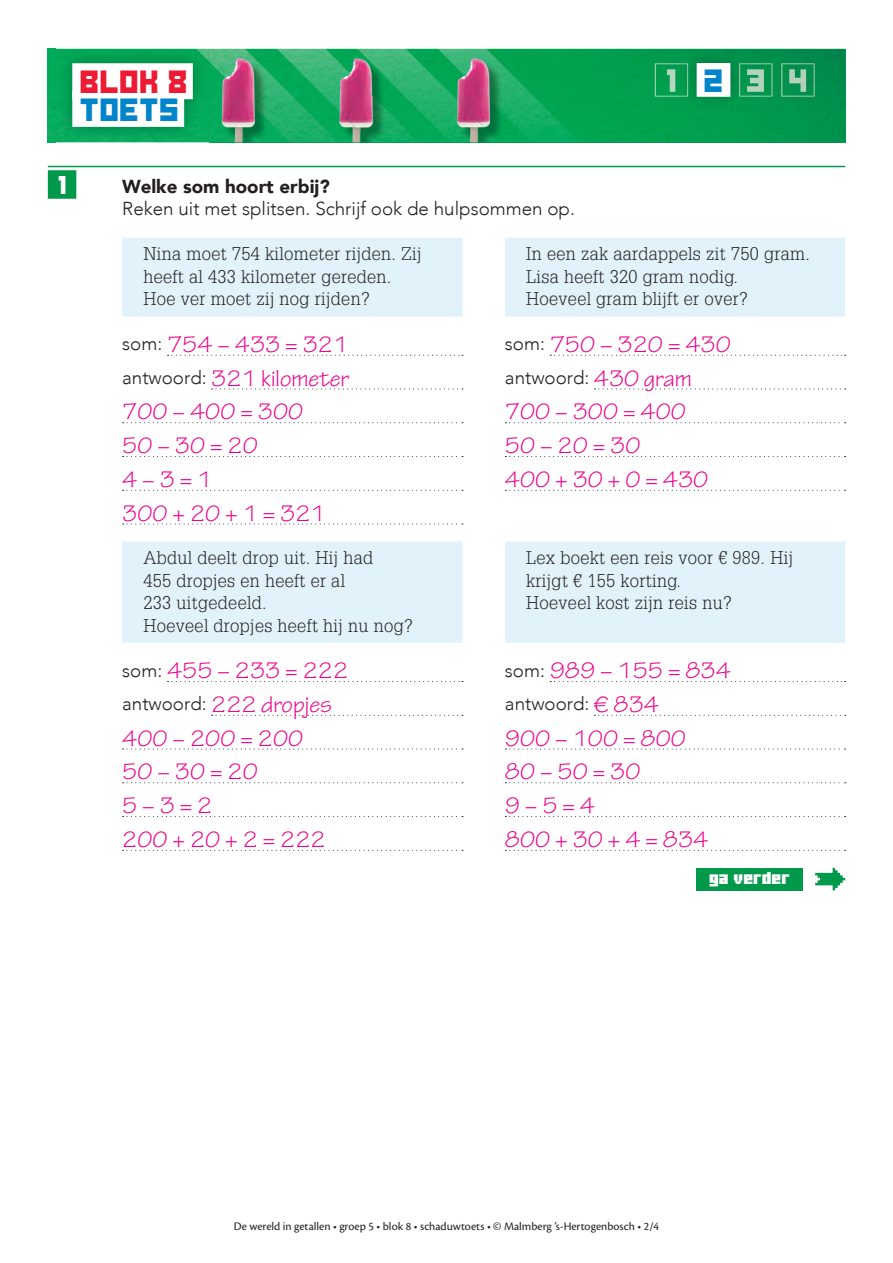
<style>
.page{position:relative;width:893px;height:1263px;background:#fff}
.page>*{position:absolute;margin:0;border:0;box-sizing:border-box;transform-origin:0 0}
.t1{font:24px/33.8px "Tekton Pro";color:#ed028c}
.t2{font:22.5px "Ode to Idle Gaming";letter-spacing:.01em;color:#0084ca}
.t3{font:22.5px "Ode to Idle Gaming";color:#ed1a33}
.t4{font:300 18.75px "Avenir";color:#231f20}
.t5{font:900 18.75px "Avenir";color:#231f20}
.t6{font:300 18px/22.5px "Glypha LT Std";letter-spacing:.02em;color:#231f20}
.t7{font:18px "Ode to Idle Gaming";color:#fff}
.t8{font:12.3px "Minercraftory";letter-spacing:.01em;color:#fff}
.t9{font:12px "Cronos Pro";color:#231f20}
.s1{font-family:"Avenir";font-weight:300;font-size:18.75px;color:#231f20}
.s2{font-family:"Tekton Pro";font-weight:400;font-size:24px;color:#ed028c}
</style>
<div class="page">
<img style="left:760px;top:49px;width:85px;height:93px">
<div style="left:580px;top:49px;width:180px;height:93px;background:#00a04f"></div>
<img style="left:499px;top:49px;width:81px;height:93px">
<img style="left:419px;top:49px;width:80px;height:93px">
<img style="left:339px;top:49px;width:80px;height:93px">
<img style="left:209px;top:49px;width:130px;height:93px">
<img style="left:48px;top:49px;width:8px;height:93px">
<img style="left:56px;top:48px;width:153px;height:95px">
<img style="left:56px;top:49px;width:153px;height:1px">
<svg style="left:196px;top:49px;width:13px;height:12px"></svg>
<div style="left:72px;top:63px;width:121px;height:36px;background:#fff"></div>
<div style="left:72px;top:91px;width:112px;height:36px;background:#fff"></div>
<img style="left:781px;top:63px;width:34px;height:34px">
<img style="left:789px;top:69px;width:17px;height:23px">
<img style="left:746px;top:63px;width:26px;height:34px">
<img style="left:760px;top:69px;width:4px;height:23px">
<img style="left:747px;top:69px;width:13px;height:23px">
<img style="left:655px;top:63px;width:26px;height:34px">
<img style="left:667px;top:69px;width:8px;height:23px">
<img style="left:681px;top:49px;width:65px;height:62px">
<div style="left:697px;top:64px;width:33px;height:32px;background:#fff"></div>
<div style="left:697px;top:63px;width:33px;height:34px;border:1px solid #fff"></div>
<div style="left:696px;top:868px;width:107px;height:22px;background:#00984a"></div>
<svg style="left:815px;top:868px;width:30px;height:22px"></svg>
<hr style="left:48px;top:166px;width:797px;height:1px;background:#00984a">
<div style="left:48px;top:170px;width:28px;height:29px;background:#00984a"></div>
<svg style="left:122px;top:238px;width:723px;height:79px;background:#e2f2fb"></svg>
<svg style="left:168px;top:355px;width:295px;height:1px"></svg>
<svg style="left:212px;top:389px;width:251px;height:1px"></svg>
<svg style="left:123px;top:422px;width:340px;height:1px"></svg>
<svg style="left:123px;top:456px;width:340px;height:1px"></svg>
<svg style="left:123px;top:490px;width:340px;height:1px"></svg>
<svg style="left:123px;top:524px;width:340px;height:1px"></svg>
<svg style="left:550px;top:355px;width:296px;height:1px"></svg>
<svg style="left:594px;top:389px;width:252px;height:1px"></svg>
<svg style="left:505px;top:422px;width:341px;height:1px"></svg>
<svg style="left:505px;top:456px;width:341px;height:1px"></svg>
<svg style="left:505px;top:490px;width:341px;height:1px"></svg>
<div style="left:122px;top:542px;width:723px;height:101px;background:#e1f2fb"></div>
<svg style="left:168px;top:681px;width:295px;height:1px"></svg>
<svg style="left:212px;top:715px;width:251px;height:1px"></svg>
<svg style="left:123px;top:749px;width:340px;height:1px"></svg>
<svg style="left:123px;top:782px;width:340px;height:1px"></svg>
<svg style="left:123px;top:816px;width:340px;height:1px"></svg>
<svg style="left:123px;top:850px;width:340px;height:1px"></svg>
<svg style="left:550px;top:681px;width:296px;height:1px"></svg>
<svg style="left:594px;top:715px;width:252px;height:1px"></svg>
<svg style="left:505px;top:749px;width:341px;height:1px"></svg>
<svg style="left:505px;top:782px;width:341px;height:1px"></svg>
<svg style="left:505px;top:816px;width:341px;height:1px"></svg>
<svg style="left:505px;top:850px;width:341px;height:1px"></svg>
<p class="t3" style="left:81px;top:72px;width:109px">BLOK 8</p>
<p class="t2" style="left:81px;top:100px;width:101px">TOETS</p>
<p class="t2" style="left:705px;top:71px;width:21px">2</p>
<p class="t7" style="left:59px;top:177px;width:10px">1</p>
<p class="t5" style="left:122px;top:170px;width:209px">Welke som hoort erbij?</p>
<p class="t4" style="left:122px;top:198px;width:454px">Reken uit met splitsen. Schrijf ook de hulpsommen op.</p>
<p class="t6" style="left:144px;top:243px;width:279px">Nina moet 754 kilometer rijden. Zij heeft al 433 kilometer gereden.<br>Hoe ver moet zij nog rijden?</p>
<p class="t6" style="left:526px;top:243px;width:285px">In een zak aardappels zit 750 gram.<br>Lisa heeft 320 gram nodig.<br>Hoeveel gram blijft er over?</p>
<h1 class="t1" style="left:122px;top:328px;width:228px"><span class="s1">som:</span> 754 − 433 = 321 <span class="s1">antwoord:</span> 321 kilometer<br>700 − 400 = 300<br>50 − 30 = 20<br>4 − 3 = 1<br>300 + 20 + 1 = 321</h1>
<h1 class="t1" style="left:505px;top:328px;width:228px"><span class="s1">som:</span> 750 − 320 = 430</h1>
<p class="t4" style="left:505px;top:366px;width:189px">antwoord: <span class="s2">430 gram</span></p>
<h1 class="t1" style="left:505px;top:395px;width:205px">700 − 300 = 400<br>50 − 20 = 30<br>400 + 30 + 0 = 430</h1>
<p class="t6" style="left:144px;top:547px;width:271px">Abdul deelt drop uit. Hij had<br>455 dropjes en heeft er al<br>233 uitgedeeld.<br>Hoeveel dropjes heeft hij nu nog?</p>
<p class="t6" style="left:526px;top:547px;width:268px">Lex boekt een reis voor € 989. Hij krijgt € 155 korting.<br>Hoeveel kost zijn reis nu?</p>
<h1 class="t1" style="left:122px;top:654px;width:228px"><span class="s1">som:</span> 455 − 233 = 222 <span class="s1">antwoord:</span> 222 dropjes<br>400 − 200 = 200<br>50 − 30 = 20<br>5 − 3 = 2<br>200 + 20 + 2 = 222</h1>
<h1 class="t1" style="left:505px;top:654px;width:228px"><span class="s1">som:</span> 989 − 155 = 834</h1>
<p class="t4" style="left:505px;top:693px;width:156px">antwoord: <span class="s2">€ 834</span></p>
<h1 class="t1" style="left:505px;top:722px;width:205px">900 − 100 = 800<br>80 − 50 = 30<br>9 − 5 = 4<br>800 + 30 + 4 = 834</h1>
<p class="t8" style="left:709px;top:868px;width:82px">ga verder</p>
<p class="t9" style="left:234px;top:1219px;width:427px">De wereld in getallen • groep 5 • blok 8 • schaduwtoets • © Malmberg ’s-Hertogenbosch • 2/4</p>
</div>
